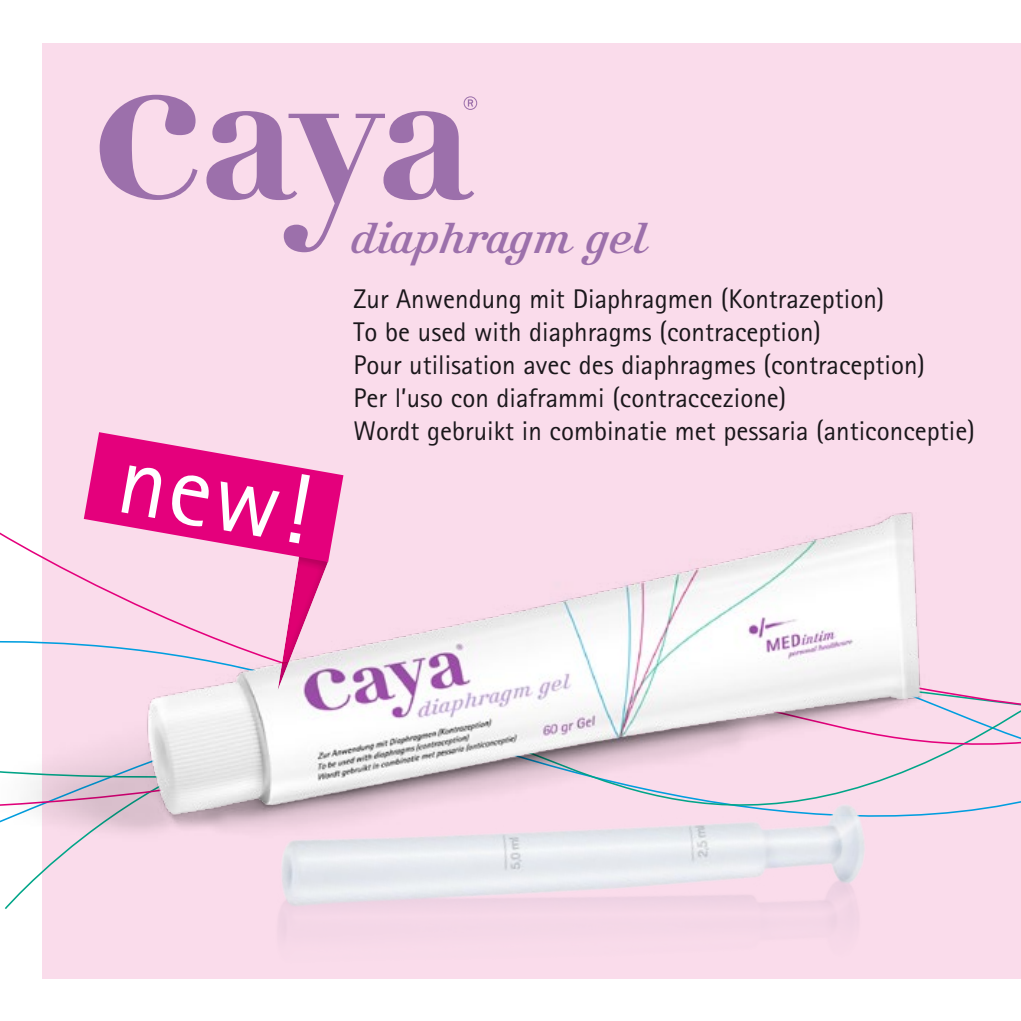
<style>
.page{position:relative;width:1021px;height:1021px;background:#fff}
.page>*{position:absolute;margin:0;border:0;box-sizing:border-box;transform-origin:0 0}
.t1{font:99.9px "Rotis Sans Serif Pro";color:#fff}
.t2{font:45.3px "Kursivschrift Liegend";color:#9c70ab}
.t3{font:27px/33px "Rotis Sans Serif Pro";color:#1a171b}
</style>
<div class="page">
<div style="left:43px;top:43px;width:977px;height:935px;background:#fadceb"></div>
<img style="left:0;top:620px;width:115px;height:350px">
<svg style="left:100px;top:95px;width:97px;height:105px"></svg>
<svg style="left:206px;top:96px;width:271px;height:156px"></svg>
<svg style="left:0;top:373px;width:344px;height:247px"></svg>
<img style="left:116px;top:485px;width:904px;height:494px">
<h1 class="t1" style="left:130px;top:419px;width:195px;rotate:10deg">new!</h1>
<h2 class="t2" style="left:351px;top:211px;width:296px">diaphragm gel</h2>
<p class="t3" style="left:353px;top:282px;width:623px">Zur Anwendung mit Diaphragmen (Kontrazeption)<br>To be used with diaphragms (contraception)<br>Pour utilisation avec des diaphragmes (contraception)<br>Per l’uso con diaframmi (contraccezione)<br>Wordt gebruikt in combinatie met pessaria (anticonceptie)</p>
</div>
